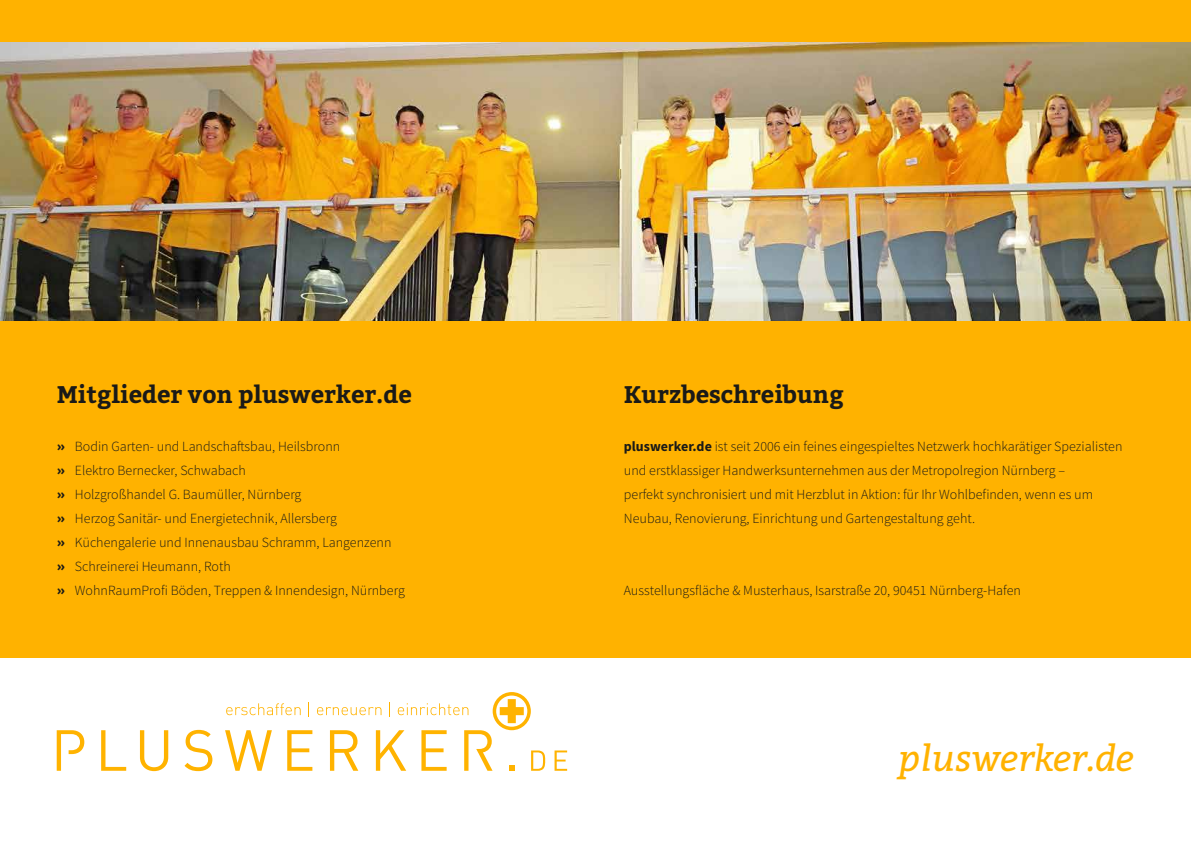
<style>
.page{position:relative;width:1191px;height:842px;background:#fff}
.page>*{position:absolute;margin:0;border:0;box-sizing:border-box;transform-origin:0 0}
.t1{font:italic 36px "Bitter";color:#ffb200}
.t2{font:700 24px "Bitter";color:#1a1a18}
.t3{font:300 14px/24px "Source Sans Pro";color:#1a1a18}
.s1{font-family:"Bitter";font-weight:700}
.s2{font-weight:700}
</style>
<div class="page">
<div style="left:0;top:0;width:1191px;height:658px;background:#ffb200"></div>
<img style="left:0;top:43px;width:1191px;height:277px">
<svg style="left:101px;top:730px;width:25px;height:41px"></svg>
<svg style="left:140px;top:730px;width:28px;height:41px"></svg>
<svg style="left:184px;top:730px;width:28px;height:41px"></svg>
<svg style="left:554px;top:750px;width:13px;height:21px"></svg>
<svg style="left:225px;top:692px;width:320px;height:79px"></svg>
<svg style="left:57px;top:730px;width:27px;height:41px"></svg>
<h2 class="t2" style="left:57px;top:380px;width:356px">Mitglieder von pluswerker.de</h2>
<p class="t3" style="left:57px;top:434px;width:350px"><span class="s1">»</span> Bodin Garten- und Landschaftsbau, Heilsbronn<br><span class="s1">»</span> Elektro Bernecker, Schwabach<br><span class="s1">»</span> Holzgroßhandel G. Baumüller, Nürnberg<br><span class="s1">»</span> Herzog Sanitär- und Energietechnik, Allersberg<br><span class="s1">»</span> Küchengalerie und Innenausbau Schramm, Langenzenn<br><span class="s1">»</span> Schreinerei Heumann, Roth<br><span class="s1">»</span> WohnRaumProfi Böden, Treppen &amp; Innendesign, Nürnberg</p>
<h2 class="t2" style="left:624px;top:380px;width:222px">Kurzbeschreibung</h2>
<p class="t3" style="left:624px;top:434px;width:500px"><span class="s2">pluswerker.de</span> ist seit 2006 ein feines eingespieltes Netzwerk hochkarätiger Spezialisten und erstklassiger Handwerksunternehmen aus der Metropolregion Nürnberg –<br>perfekt synchronisiert und mit Herzblut in Aktion: für Ihr Wohlbefinden, wenn es um Neubau, Renovierung, Einrichtung und Gartengestaltung geht.</p>
<p class="t3" style="left:624px;top:578px;width:399px">Ausstellungsfläche &amp; Musterhaus, Isarstraße 20, 90451 Nürnberg-Hafen</p>
<h1 class="t1" style="left:898px;top:732px;width:237px">pluswerker.de</h1>
</div>
